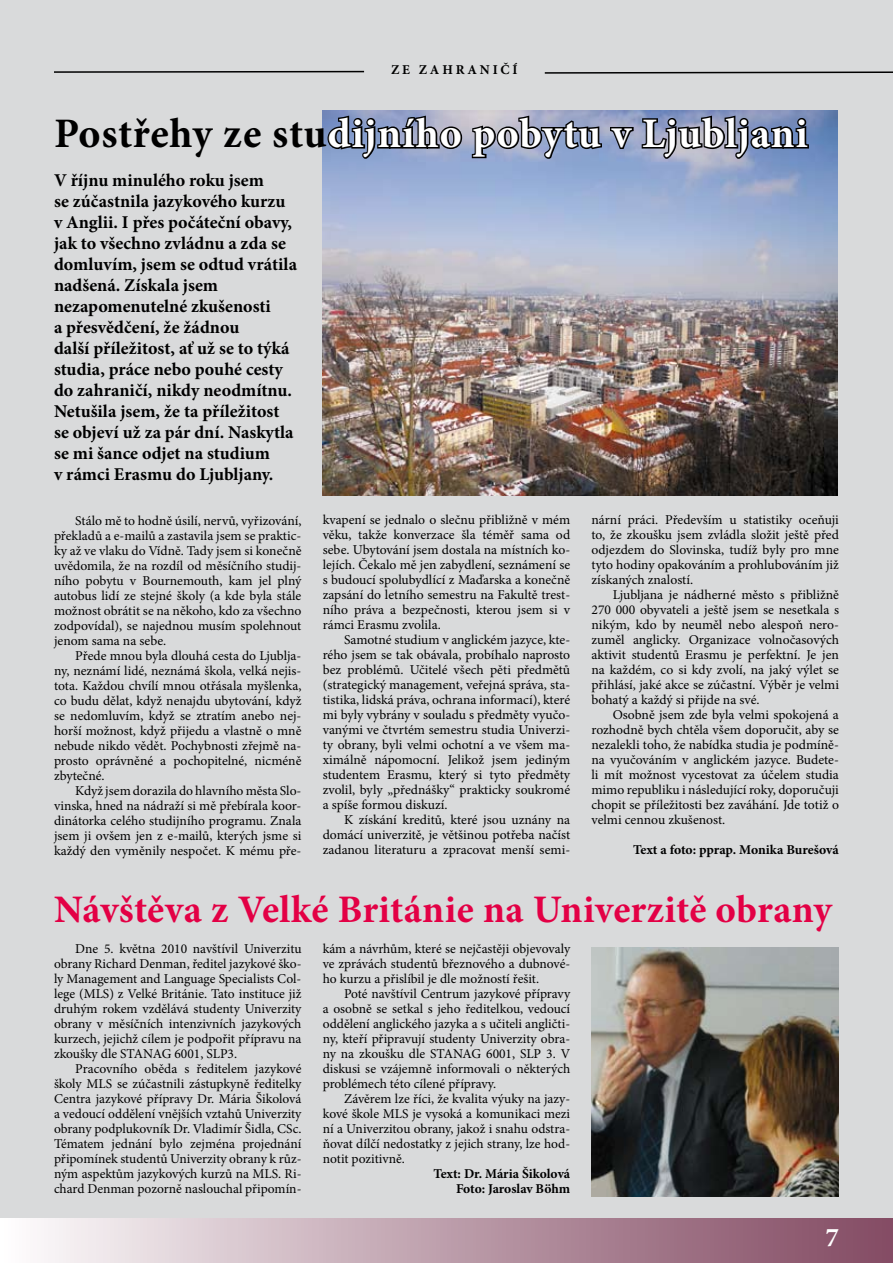
<style>
.page{position:relative;width:893px;height:1263px;background:#fff}
.page>*{position:absolute;margin:0;border:0;box-sizing:border-box;transform-origin:0 0}
.t1{font:700 42px "Minion Pro";letter-spacing:.015em;color:#fff}
.t2{font:700 39px "Minion Pro";letter-spacing:.005em;color:#e30045}
.t3{font:700 27px "Minion Pro";color:#fff}
.t4{font:700 18px/21px "Minion Pro";color:#000}
.t5{font:13.5px/15px "Minion Pro";color:#000;text-align:justify}
.t6{font:700 13.5px/15px "Minion Pro";color:#000;text-align:right}
.t7{font:700 13.5px "Minion Pro";letter-spacing:.21em;color:#000}
.s1{color:#000}
</style>
<div class="page">
<div style="left:0;top:0;width:893px;height:1235px;background:#d9dadb"></div>
<svg style="left:54px;top:70px;width:311px;height:3px"></svg>
<svg style="left:544px;top:71px;width:349px;height:3px"></svg>
<div style="left:0;top:1219px;width:893px;height:44px;background:linear-gradient(to right,#fcfafb,#80465f)"></div>
<img style="left:591px;top:947px;width:248px;height:249px">
<img style="left:323px;top:111px;width:514px;height:385px">
<svg style="left:326px;top:114px;width:138px;height:46px;background:#636d85"></svg>
<svg style="left:470px;top:114px;width:340px;height:46px;background:#6a738a"></svg>
<p class="t7" style="left:391px;top:60px;width:128px">ZE ZAHRANIČÍ</p>
<h1 class="t1" style="left:54px;top:104px;width:755px"><span class="s1">Postřehy ze stu</span>dijního pobytu v Ljubljani</h1>
<p class="t4" style="left:54px;top:170px;width:245px">V říjnu minulého roku jsem<br>se zúčastnila jazykového kurzu v Anglii. I přes počáteční obavy, jak to všechno zvládnu a zda se domluvím, jsem se odtud vrátila nadšená. Získala jsem nezapomenutelné zkušenosti<br>a přesvědčení, že žádnou<br>další příležitost, ať už se to týká studia, práce nebo pouhé cesty do zahraničí, nikdy neodmítnu.<br>Netušila jsem, že ta příležitost se objeví už za pár dní. Naskytla se mi šance odjet na studium<br>v rámci Erasmu do Ljubljany.</p>
<p class="t5" style="left:54px;top:513px;width:249px;text-indent:21px">Stálo mě to hodně úsilí, nervů, vyřizování, překladů a e-mailů a zastavila jsem se praktic&shy;ky až ve vlaku do Vídně. Tady jsem si konečně uvědomila, že na rozdíl od měsíčního studij&shy;ního pobytu v Bournemouth, kam jel plný autobus lidí ze stejné školy (a kde byla stále možnost obrátit se na někoho, kdo za všechno zodpovídal), se najednou musím spolehnout jenom sama na sebe.</p>
<p class="t5" style="left:54px;top:648px;width:249px;text-indent:21px">Přede mnou byla dlouhá cesta do Ljublja&shy;ny, neznámí lidé, neznámá škola, velká nejis&shy;tota. Každou chvílí mnou otřásala myšlenka, co budu dělat, když nenajdu ubytování, když se nedomluvím, když se ztratím anebo nej&shy;horší možnost, když přijedu a vlastně o mně nebude nikdo vědět. Pochybnosti zřejmě na&shy;prosto oprávněné a pochopitelné, nicméně zbytečné.</p>
<p class="t5" style="left:54px;top:783px;width:249px;text-indent:21px">Když jsem dorazila do hlavního města Slo&shy;vinska, hned na nádraží si mě přebírala koor&shy;dinátorka celého studijního programu. Znala jsem ji ovšem jen z e-mailů, kterých jsme si každý den vyměnily nespočet. K mému pře-</p>
<p class="t5" style="left:323px;top:513px;width:249px">kvapení se jednalo o slečnu přibližně v mém věku, takže konverzace šla téměř sama od sebe. Ubytování jsem dostala na místních ko&shy;lejích. Čekalo mě jen zabydlení, seznámení se s budoucí spolubydlící z Maďarska a konečně zapsání do letního semestru na Fakultě trest&shy;ního práva a bezpečnosti, kterou jsem si v rámci Erasmu zvolila.</p>
<p class="t5" style="left:323px;top:633px;width:249px;text-indent:21px">Samotné studium v anglickém jazyce, kte&shy;rého jsem se tak obávala, probíhalo naprosto bez problémů. Učitelé všech pěti předmětů (strategický management, veřejná správa, sta&shy;tistika, lidská práva, ochrana informací), které mi byly vybrány v souladu s předměty vyučo&shy;vanými ve čtvrtém semestru studia Univerzi&shy;ty obrany, byli velmi ochotní a ve všem ma&shy;ximálně nápomocní. Jelikož jsem jediným studentem Erasmu, který si tyto předměty zvolil, byly „přednášky“ prakticky soukromé a spíše formou diskuzí.</p>
<p class="t5" style="left:323px;top:812px;width:249px;text-indent:21px">K získání kreditů, které jsou uznány na domácí univerzitě, je většinou potřeba načíst zadanou literaturu a zpracovat menší semi-</p>
<p class="t5" style="left:591px;top:512px;width:249px">nární práci. Především u statistiky oceňuji to, že zkoušku jsem zvládla složit ještě před odjezdem do Slovinska, tudíž byly pro mne tyto hodiny opakováním a prohlubováním již získaných znalostí.</p>
<p class="t5" style="left:591px;top:587px;width:249px;text-indent:21px">Ljubljana je nádherné město s přibližně 270 000 obyvateli a ještě jsem se nesetkala s nikým, kdo by neuměl nebo alespoň nero&shy;zuměl anglicky. Organizace volnočasových aktivit studentů Erasmu je perfektní. Je jen na každém, co si kdy zvolí, na jaký výlet se přihlásí, jaké akce se zúčastní. Výběr je velmi bohatý a každý si přijde na své.</p>
<p class="t5" style="left:591px;top:707px;width:249px;text-indent:21px">Osobně jsem zde byla velmi spokojená a rozhodně bych chtěla všem doporučit, aby se nezalekli toho, že nabídka studia je podmíně&shy;na vyučováním v anglickém jazyce. Budete&shy;li mít možnost vycestovat za účelem studia mimo republiku i následující roky, doporučuji chopit se příležitosti bez zaváhání. Jde totiž o velmi cennou zkušenost.</p>
<p class="t6" style="left:633px;top:842px;width:207px">Text a foto: pprap. Monika Burešová</p>
<h2 class="t2" style="left:54px;top:882px;width:779px">Návštěva z Velké Británie na Univerzitě obrany</h2>
<p class="t5" style="left:54px;top:941px;width:249px;text-indent:21px">Dne 5. května 2010 navštívil Univerzitu obrany Richard Denman, ředitel jazykové ško&shy;ly Management and Language Specialists Col&shy;lege (MLS) z Velké Británie. Tato instituce již druhým rokem vzdělává studenty Univerzity obrany v měsíčních intenzivních jazykových kurzech, jejichž cílem je podpořit přípravu na zkoušky dle STANAG 6001, SLP3.</p>
<p class="t5" style="left:54px;top:1061px;width:249px;text-indent:21px">Pracovního oběda s ředitelem jazykové školy MLS se zúčastnili zástupkyně ředitelky Centra jazykové přípravy Dr. Mária Šikolová a vedoucí oddělení vnějších vztahů Univerzity obrany podplukovník Dr. Vladimír Šidla, CSc.<br>Tématem jednání bylo zejména projednání připomínek studentů Univerzity obrany k růz&shy;ným aspektům jazykových kurzů na MLS. Ri&shy;chard Denman pozorně naslouchal připomín-</p>
<p class="t5" style="left:323px;top:941px;width:249px">kám a návrhům, které se nejčastěji objevovaly ve zprávách studentů březnového a dubnové&shy;ho kurzu a přislíbil je dle možností řešit.</p>
<p class="t5" style="left:323px;top:986px;width:249px;text-indent:21px">Poté navštívil Centrum jazykové přípravy a osobně se setkal s jeho ředitelkou, vedoucí oddělení anglického jazyka a s učiteli angličti&shy;ny, kteří připravují studenty Univerzity obra&shy;ny na zkoušku dle STANAG 6001, SLP 3. V diskusi se vzájemně informovali o některých problémech této cílené přípravy.</p>
<p class="t5" style="left:323px;top:1091px;width:249px;text-indent:21px">Závěrem lze říci, že kvalita výuky na jazy&shy;kové škole MLS je vysoká a komunikaci mezi ní a Univerzitou obrany, jakož i snahu odstra&shy;ňovat dílčí nedostatky z jejich strany, lze hod&shy;notit pozitivně.</p>
<p class="t6" style="left:433px;top:1166px;width:138px">Text: Dr. Mária Šikolová<br>Foto: Jaroslav Böhm</p>
<h3 class="t3" style="left:825px;top:1218px;width:15px">7</h3>
</div>
